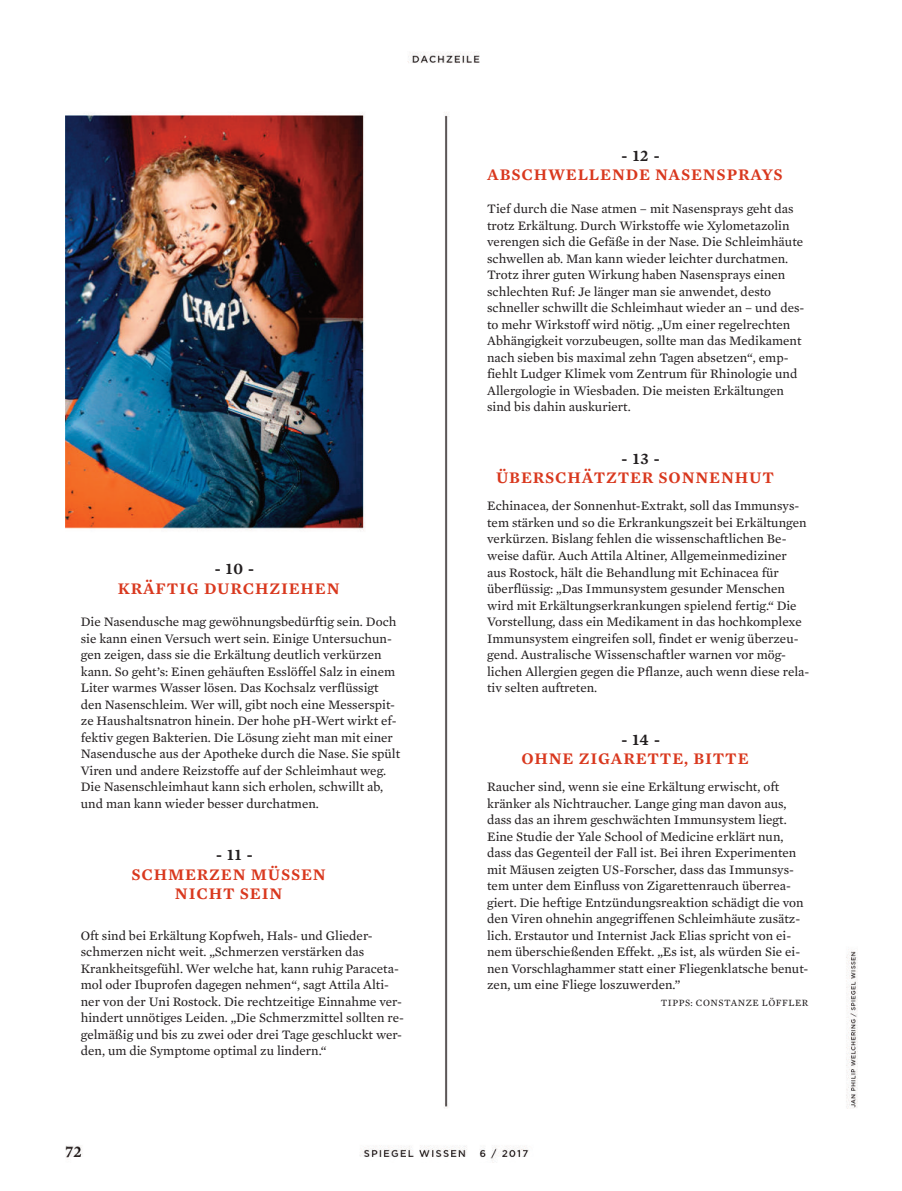
<style>
.page{position:relative;width:902px;height:1191px;background:#fff}
.page>*{position:absolute;margin:0;border:0;box-sizing:border-box;transform-origin:0 0}
.t1{font:600 16.5px/19.5px "Mercury Text G1";letter-spacing:.05em;color:#d9381e;text-align:center}
.t2{font:600 16.5px "Mercury Text G1";letter-spacing:.05em;color:#231f20}
.t3{font:13.2px/16.5px "Mercury Text G2";color:#231f20}
.t4{font:9.75px "Mercury Text G2";letter-spacing:.05em;color:#231f20}
</style>
<div class="page">
<img style="left:65px;top:51px;width:793px;height:1112px">
<p class="t2" style="left:215px;top:556px;width:41px">-10-</p>
<p class="t1" style="left:118px;top:577px;width:223px">KRÄFTIG DURCHZIEHEN</p>
<p class="t3" style="left:81px;top:612px;width:321px">Die Nasendusche mag gewöhnungsbedürftig sein. Doch sie kann einen Versuch wert sein. Einige Untersuchun&shy;gen zeigen, dass sie die Erkältung deutlich verkürzen kann. So geht’s: Einen gehäuften Esslöffel Salz in einem Liter warmes Wasser lösen. Das Kochsalz verflüssigt den Nasenschleim. Wer will, gibt noch eine Messerspit&shy;ze Haushaltsnatron hinein. Der hohe pH-Wert wirkt ef&shy;fektiv gegen Bakterien. Die Lösung zieht man mit einer Nasendusche aus der Apotheke durch die Nase. Sie spült Viren und andere Reizstoffe auf der Schleimhaut weg.<br>Die Nasenschleimhaut kann sich erholen, schwillt ab, und man kann wieder besser durchatmen.</p>
<p class="t2" style="left:216px;top:842px;width:38px">-11-</p>
<p class="t1" style="left:131px;top:863px;width:196px">SCHMERZEN MÜSSEN<br>NICHT SEIN</p>
<p class="t3" style="left:81px;top:926px;width:324px">Oft sind bei Erkältung Kopfweh, Hals- und Glieder&shy;schmerzen nicht weit. „Schmerzen verstärken das Krankheitsgefühl. Wer welche hat, kann ruhig Paraceta&shy;mol oder Ibuprofen dagegen nehmen“, sagt Attila Alti&shy;ner von der Uni Rostock. Die rechtzeitige Einnahme ver&shy;hindert unnötiges Leiden. „Die Schmerzmittel sollten re&shy;gelmäßig und bis zu zwei oder drei Tage geschluckt wer&shy;den, um die Symptome optimal zu lindern.“</p>
<p class="t2" style="left:621px;top:143px;width:40px">-12-</p>
<p class="t1" style="left:487px;top:164px;width:297px">ABSCHWELLENDE NASENSPRAYS</p>
<p class="t3" style="left:487px;top:200px;width:318px">Tief durch die Nase atmen – mit Nasensprays geht das trotz Erkältung. Durch Wirkstoffe wie Xylometazolin verengen sich die Gefäße in der Nase. Die Schleimhäute schwellen ab. Man kann wieder leichter durchatmen.<br>Trotz ihrer guten Wirkung haben Nasensprays einen schlechten Ruf: Je länger man sie anwendet, desto schneller schwillt die Schleimhaut wieder an – und des&shy;to mehr Wirkstoff wird nötig. „Um einer regelrechten Abhängigkeit vorzubeugen, sollte man das Medikament nach sieben bis maximal zehn Tagen absetzen“, emp&shy;fiehlt Ludger Klimek vom Zentrum für Rhinologie und Allergologie in Wiesbaden. Die meisten Erkältungen sind bis dahin auskuriert.</p>
<p class="t2" style="left:621px;top:446px;width:40px">-13-</p>
<p class="t1" style="left:496px;top:467px;width:279px">ÜBERSCHÄTZTER SONNENHUT</p>
<p class="t3" style="left:487px;top:497px;width:323px">Echinacea, der Sonnenhut-Extrakt, soll das Immunsys&shy;tem stärken und so die Erkrankungszeit bei Erkältungen verkürzen. Bislang fehlen die wissenschaftlichen Be&shy;weise dafür. Auch Attila Altiner, Allgemeinmediziner aus Rostock, hält die Behandlung mit Echinacea für überflüssig: „Das Immunsystem gesunder Menschen wird mit Erkältungserkrankungen spielend fertig.“ Die Vorstellung, dass ein Medikament in das hochkomplexe Immunsystem eingreifen soll, findet er wenig überzeu&shy;gend. Australische Wissenschaftler warnen vor mög&shy;lichen Allergien gegen die Pflanze, auch wenn diese rela&shy;tiv selten auftreten.</p>
<p class="t2" style="left:621px;top:727px;width:40px">-14-</p>
<p class="t1" style="left:521px;top:748px;width:229px">OHNE ZIGARETTE, BITTE</p>
<p class="t3" style="left:487px;top:777px;width:323px">Raucher sind, wenn sie eine Erkältung erwischt, oft kränker als Nichtraucher. Lange ging man davon aus, dass das an ihrem geschwächten Immunsystem liegt.<br>Eine Studie der Yale School of Medicine erklärt nun, dass das Gegenteil der Fall ist. Bei ihren Experimenten mit Mäusen zeigten US-Forscher, dass das Immunsys&shy;tem unter dem Einfluss von Zigarettenrauch überrea&shy;giert. Die heftige Entzündungsreaktion schädigt die von den Viren ohnehin angegriffenen Schleimhäute zusätz&shy;lich. Erstautor und Internist Jack Elias spricht von ei&shy;nem überschießenden Effekt. „Es ist, als würden Sie ei&shy;nen Vorschlaghammer statt einer Fliegenklatsche benut&shy;zen, um eine Fliege loszuwerden.”</p>
<p class="t4" style="left:660px;top:995px;width:149px">TIPPS: CONSTANZE LÖFFLER</p>
</div>
